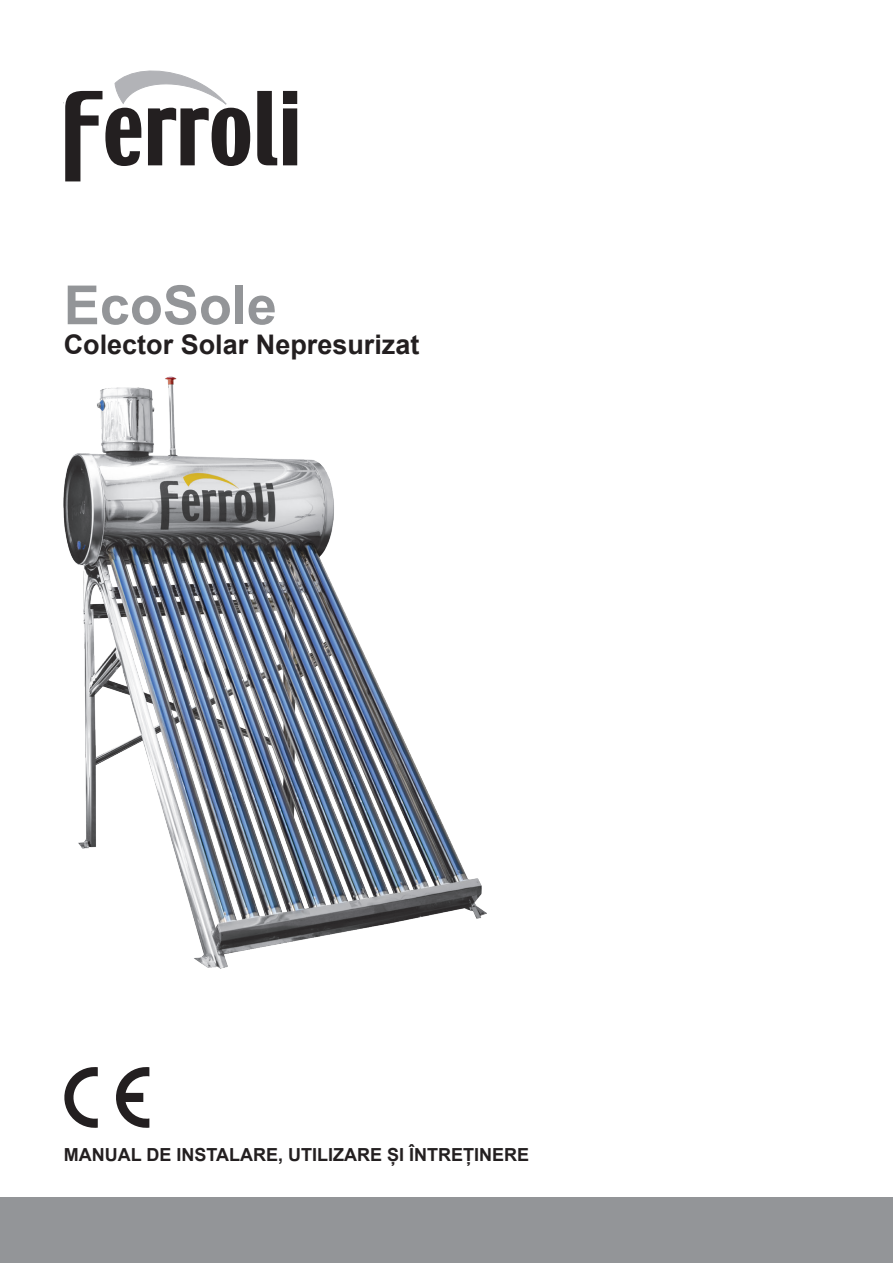
<style>
.page{position:relative;width:893px;height:1263px;background:#fff}
.page>*{position:absolute;margin:0;border:0;box-sizing:border-box;transform-origin:0 0}
.t1{font:700 54px "Arial";color:#939598}
.t2{font:700 27px "Arial";color:#231f20}
.t3{font:700 18px "Arial";color:#231f20}
</style>
<div class="page">
<svg style="left:257px;top:91px;width:20px;height:74px"></svg>
<svg style="left:283px;top:91px;width:14px;height:74px"></svg>
<svg style="left:65px;top:70px;width:185px;height:111px"></svg>
<div style="left:0;top:1197px;width:893px;height:66px;background:#939598"></div>
<svg style="left:116px;top:1067px;width:33px;height:61px"></svg>
<svg style="left:64px;top:1067px;width:34px;height:61px"></svg>
<img style="left:64px;top:376px;width:423px;height:592px">
<p class="t1" style="left:64px;top:267px;width:215px">EcoSole</p>
<p class="t2" style="left:64px;top:326px;width:357px">Colector Solar Nepresurizat</p>
<p class="t3" style="left:64px;top:1142px;width:467px">MANUAL DE INSTALARE, UTILIZARE ȘI ÎNTREȚINERE</p>
</div>
